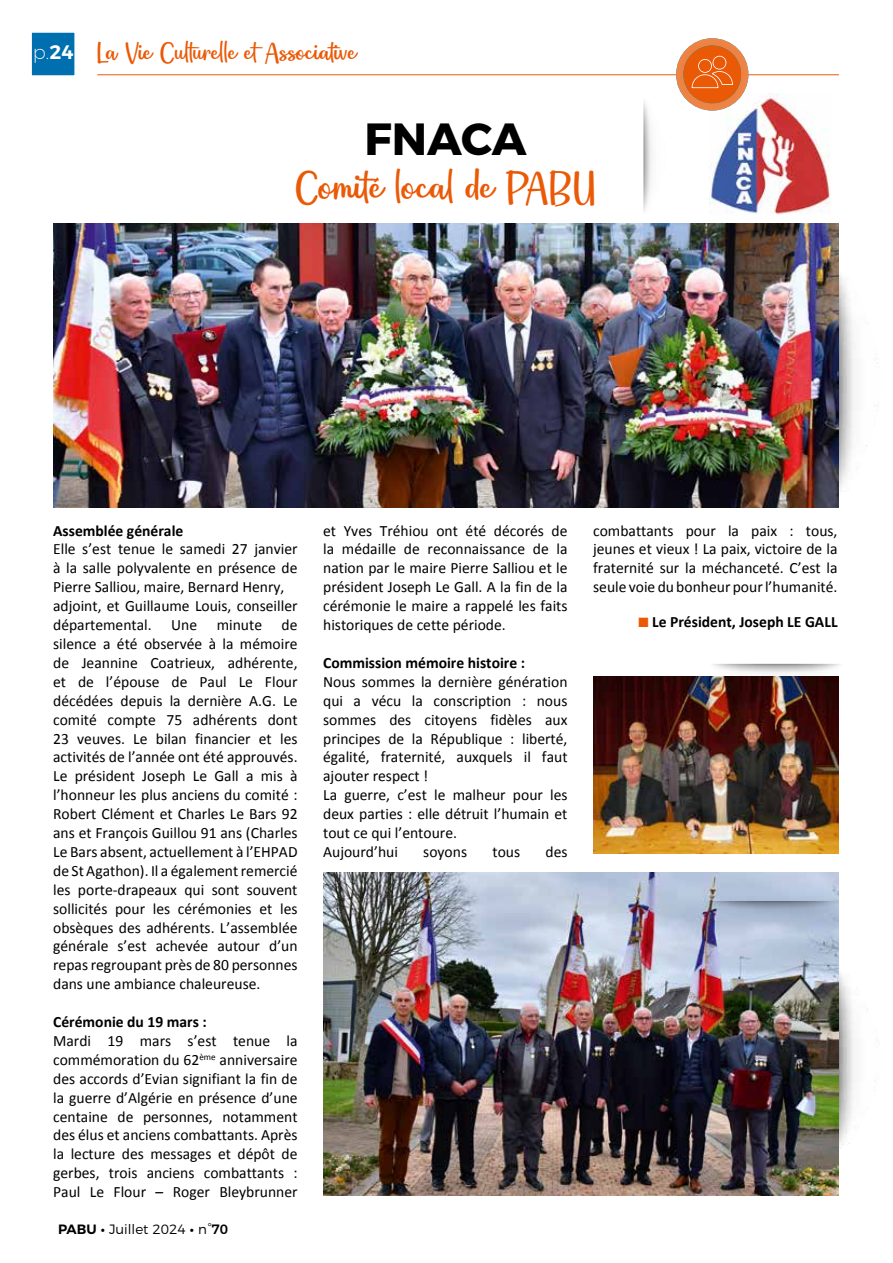
<style>
.page{position:relative;width:893px;height:1263px;background:#fff}
.page>*{position:absolute;margin:0;border:0;box-sizing:border-box;transform-origin:0 0}
.t1{font:700 45px "Montserrat";letter-spacing:-.005em;color:#000}
.t2{font:40.5px "Astronauta Script";color:#ea5906}
.t3{font:25.5px "Astronauta Script";color:#ea5906}
.t4{font:200 19.5px "Montserrat";color:#fff}
.t5{font:15.75px/18.9px "Calibri";color:#000;text-align:justify}
.t6{font:700 15.75px "Calibri";color:#000}
.t7{font:300 13.5px "Montserrat";color:#000}
.s1{font-weight:600}
.s2{font-weight:500}
.s3{color:#ea5906}
</style>
<div class="page">
<img style="left:709px;top:93px;width:121px;height:121px">
<hr style="left:97px;top:74px;width:742px;height:1px;background:#ea5906">
<div style="left:676px;top:38px;width:72px;height:73px;background:#fff;opacity:.75"></div>
<div style="left:683px;top:46px;width:58px;height:57px;background:#ea5906;border-radius:50%"></div>
<svg style="left:692px;top:56px;width:41px;height:32px"></svg>
<img style="left:839px;top:274px;width:39px;height:217px">
<img style="left:839px;top:973px;width:38px;height:175px">
<img style="left:713px;top:664px;width:127px;height:25px">
<img style="left:643px;top:102px;width:9px;height:109px">
<img style="left:54px;top:224px;width:784px;height:283px">
<img style="left:323px;top:872px;width:515px;height:323px">
<img style="left:706px;top:901px;width:132px;height:25px">
<img style="left:593px;top:676px;width:245px;height:178px">
<svg style="left:31px;top:32px;width:44px;height:44px;background:#1078b4"></svg>
<p class="t4" style="left:33px;top:37px;width:42px">p.<span class="s1">24</span></p>
<h3 class="t3" style="left:96px;top:35px;width:262px">La Vie Culturelle et Associative</h3>
<h1 class="t1" style="left:365px;top:102px;width:164px">FNACA</h1>
<h2 class="t2" style="left:294px;top:160px;width:304px">Comité local de PABU</h2>
<p class="t6" style="left:53px;top:521px;width:132px">Assemblée générale</p>
<p class="t5" style="left:53px;top:539px;width:246px;text-align:left">Elle s’est tenue le samedi 27 janvier à la salle polyvalente en présence de Pierre Salliou, maire, Bernard Henry, adjoint, et Guillaume Louis, conseiller départemental. Une minute de silence a été observée à la mémoire de Jeannine Coatrieux, adhérente, et de l’épouse de Paul Le Flour décédées depuis la dernière A.G. Le comité compte 75 adhérents dont 23 veuves. Le bilan financier et les activités de l’année ont été approuvés.<br>Le président Joseph Le Gall a mis à l’honneur les plus anciens du comité :<br>Robert Clément et Charles Le Bars 92 ans et François Guillou 91 ans (Charles Le Bars absent, actuellement à l’EHPAD de St Agathon). Il a également remercié les porte-drapeaux qui sont souvent sollicités pour les cérémonies et les obsèques des adhérents. L’assemblée générale s’est achevée autour d’un repas regroupant près de 80 personnes dans une ambiance chaleureuse.</p>
<p class="t6" style="left:53px;top:1012px;width:155px">Cérémonie du 19 mars :</p>
<p class="t5" style="left:53px;top:1030px;width:246px">Mardi 19 mars s’est tenue la commémoration du 62<sup>ème</sup> anniversaire des accords d’Evian signifiant la fin de la guerre d’Algérie en présence d’une centaine de personnes, notamment des élus et anciens combattants. Après la lecture des messages et dépôt de gerbes, trois anciens combattants :<br>Paul Le Flour – Roger Bleybrunner</p>
<p class="t7" style="left:58px;top:1218px;width:172px"><span class="s1">PABU •</span> Juillet 2024 <span class="s1">•</span> n°<span class="s2">70</span></p>
<p class="t5" style="left:323px;top:520px;width:246px">et Yves Tréhiou ont été décorés de la médaille de reconnaissance de la nation par le maire Pierre Salliou et le président Joseph Le Gall. A la fin de la cérémonie le maire a rappelé les faits historiques de cette période.</p>
<p class="t6" style="left:323px;top:653px;width:203px">Commission mémoire histoire :</p>
<p class="t5" style="left:323px;top:671px;width:246px;text-align:left">Nous sommes la dernière génération qui a vécu la conscription : nous sommes des citoyens fidèles aux principes de la République : liberté, égalité, fraternité, auxquels il faut ajouter respect !<br>La guerre, c’est le malheur pour les deux parties : elle détruit l’humain et tout ce qui l’entoure.<br>Aujourd’hui</p>
<p class="t5" style="left:423px;top:841px;width:45px">soyons</p>
<p class="t5" style="left:492px;top:841px;width:29px">tous</p>
<p class="t5" style="left:545px;top:841px;width:24px">des</p>
<p class="t5" style="left:593px;top:520px;width:246px">combattants pour la paix : tous, jeunes et vieux ! La paix, victoire de la fraternité sur la méchanceté. C’est la seule voie du bonheur pour l’humanité.</p>
<p class="t6" style="left:638px;top:612px;width:201px"><span class="s3">■</span> Le Président, Joseph LE GALL</p>
</div>
